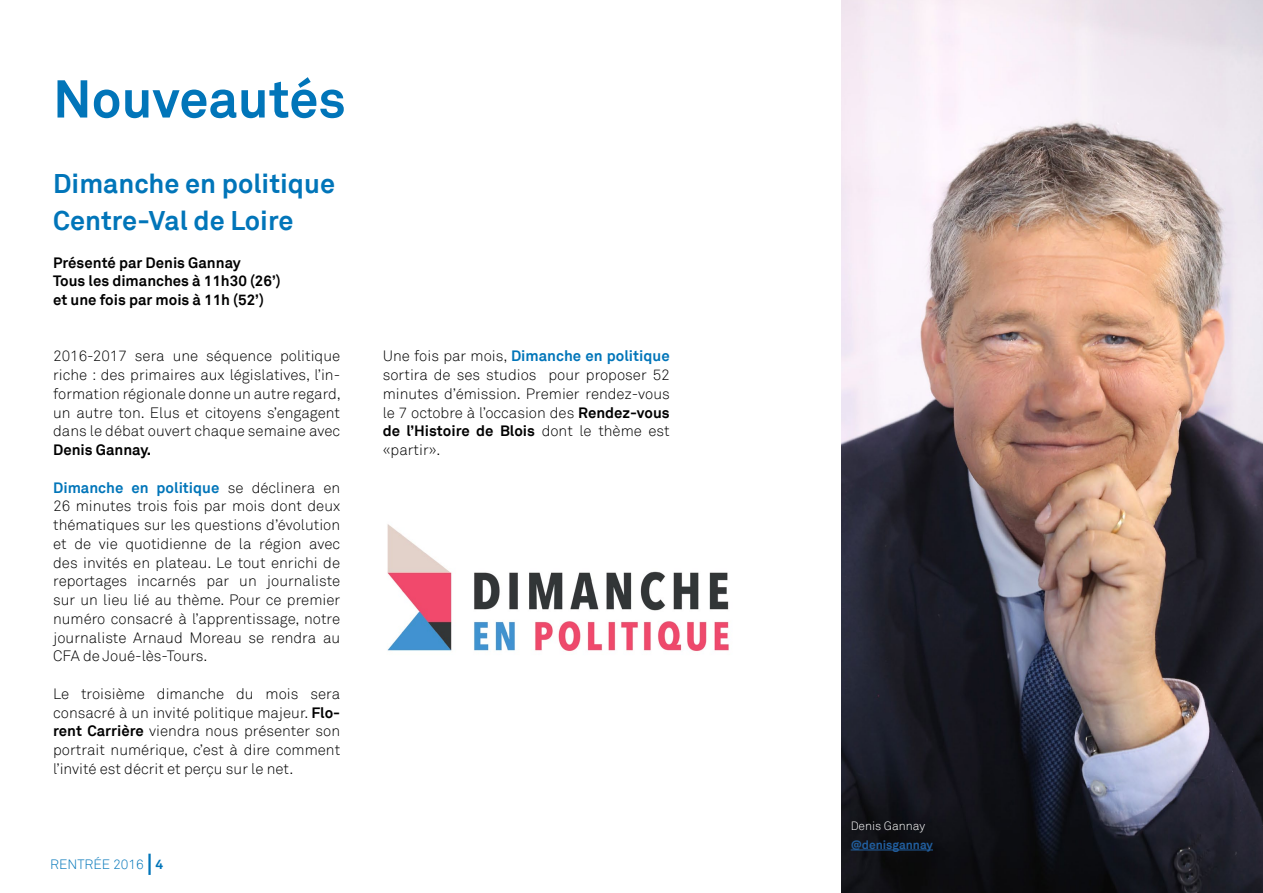
<style>
.page{position:relative;width:1263px;height:893px;background:#fff}
.page>*{position:absolute;margin:0;border:0;box-sizing:border-box;transform-origin:0 0}
.t1{font:700 52.5px "Akkurat";color:#0175b9}
.t2{font:700 27px/37.5px "Akkurat";color:#0175b9}
.t3{font:300 15px/18.8px "Akkurat";color:#000;text-align:justify}
.t4{font:700 15px/18.8px "Akkurat";color:#000}
.t5{font:300 13.5px "Akkurat";color:#0175b9}
.t6{font:700 12px "Akkurat";color:#215e9e}
.t7{font:300 12px "Akkurat";color:#fff}
.s1{font-weight:700;color:#0175b9}
.s2{font-weight:700}
</style>
<div class="page">
<img style="left:841px;top:0;width:422px;height:893px">
<img style="left:387px;top:524px;width:342px;height:127px">
<hr style="left:851px;top:850px;width:82px;height:1px;background:#215e9e">
<hr style="left:148px;top:854px;width:3px;height:21px;background:#0175b9">
<h1 class="t1" style="left:53px;top:66px;width:294px">Nouveautés</h1>
<h2 class="t2" style="left:53px;top:164px;width:283px">Dimanche en politique<br>Centre-Val de Loire</h2>
<p class="t4" style="left:53px;top:253px;width:229px">Présenté par Denis Gannay<br>Tous les dimanches à 11h30 (26’) et une fois par mois à 11h (52’)</p>
<p class="t3" style="left:53px;top:347px;width:289px">2016-2017 sera une séquence politique riche : des primaires aux législatives, l’in&shy;formation régionale donne un autre regard, un autre ton. Elus et citoyens s’engagent dans le débat ouvert chaque semaine avec</p>
<p class="t4" style="left:53px;top:440px;width:100px">Denis Gannay.</p>
<p class="t3" style="left:53px;top:478px;width:289px"><span class="s1">Dimanche en politique</span> se déclinera en 26 minutes trois fois par mois dont deux thématiques sur les questions d’évolution et de vie quotidienne de la région avec des invités en plateau. Le tout enrichi de reportages incarnés par un journaliste sur un lieu lié au thème. Pour ce premier numéro consacré à l’apprentissage, notre journaliste Arnaud Moreau se rendra au CFA de Joué-lès-Tours.</p>
<p class="t3" style="left:53px;top:684px;width:289px">Le troisième dimanche du mois sera consacré à un invité politique majeur. <span class="s2">Flo&shy;rent Carrière</span> viendra nous présenter son portrait numérique, c’est à dire comment l’invité est décrit et perçu sur le net.</p>
<p class="t5" style="left:50px;top:856px;width:114px">RENTRÉE 2016 <span class="s2">4</span></p>
<p class="t3" style="left:383px;top:347px;width:289px">Une fois par mois, <span class="s1">Dimanche en politique </span>sortira de ses studios pour proposer 52 minutes d’émission. Premier rendez-vous le 7 octobre à l’occasion des <span class="s2">Rendez-vous de l’Histoire de Blois</span> dont le thème est «partir».</p>
<p class="t7" style="left:851px;top:819px;width:76px">Denis Gannay</p>
<p class="t6" style="left:851px;top:837px;width:84px">@denisgannay</p>
</div>
